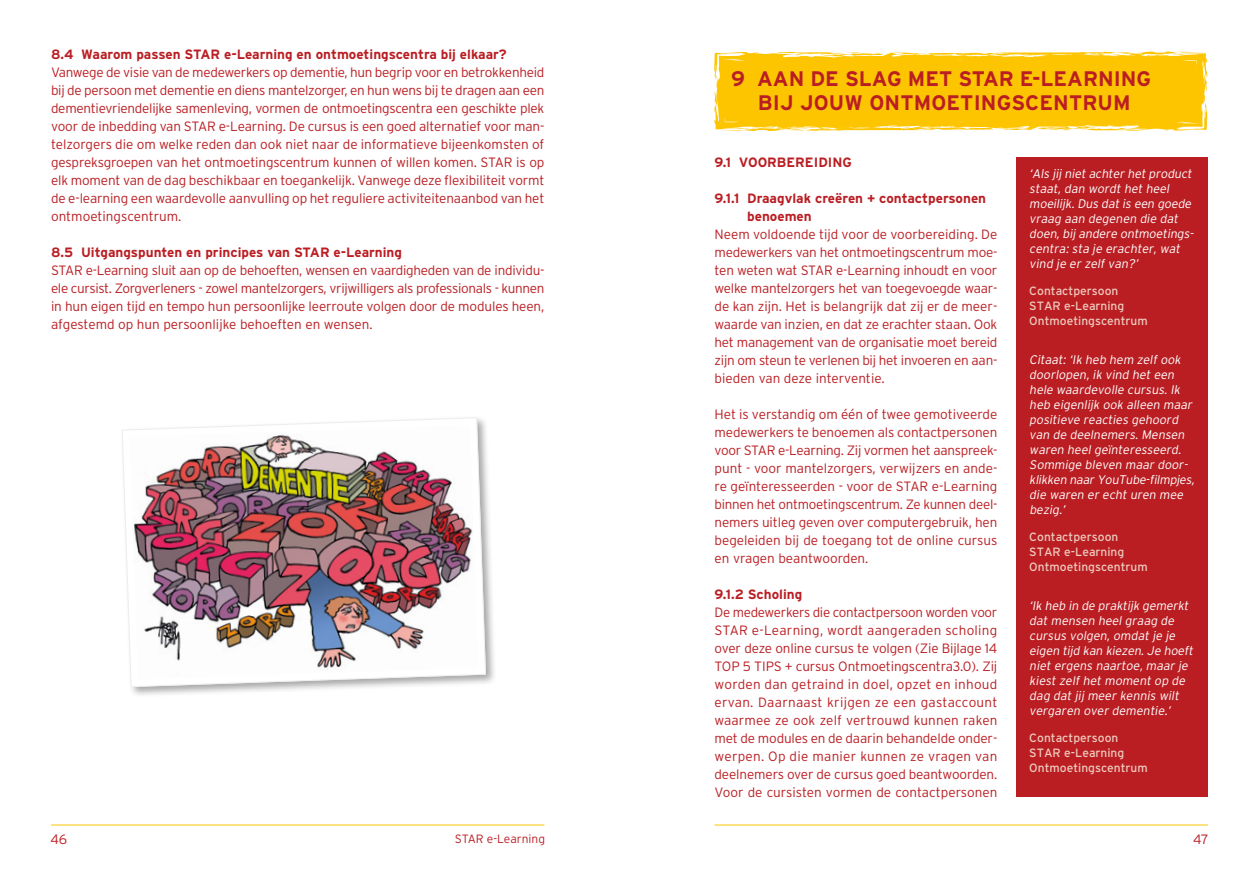
<style>
.page{position:relative;width:1259px;height:893px;background:#fff}
.page>*{position:absolute;margin:0;border:0;box-sizing:border-box;transform-origin:0 0}
.t1{font:700 21px "Interstate";letter-spacing:.005em;color:#ba1e23}
.t2{font:300 13.5px/18px "Interstate";letter-spacing:-.005em;color:#ba1e23;text-align:justify}
.t3{font:700 13.5px/18px "Interstate";color:#ba1e23}
.t4{font:italic 300 12.45px/15px "Interstate";color:#fff}
.t5{font:12px/15px "Interstate";color:#eecbbe}
.t6{font:300 12px "Interstate";color:#ba1e23}
</style>
<div class="page">
<hr style="left:51px;top:825px;width:493px;height:1px;background:#fdc500">
<hr style="left:714px;top:825px;width:494px;height:1px;background:#fdc500">
<svg style="left:714px;top:51px;width:493px;height:80px;background:#fdc914"></svg>
<div style="left:1016px;top:158px;width:192px;height:639px;background:#ba1e23"></div>
<div style="left:119px;top:415px;width:378px;height:283px;background:#000;opacity:.35"></div>
<svg style="left:119px;top:415px;width:371px;height:276px"></svg>
<img style="left:122px;top:417px;width:364px;height:270px">
<p class="t3" style="left:51px;top:45px;width:457px">8.4 Waarom passen STAR e-Learning en ontmoetingscentra bij elkaar?</p>
<p class="t2" style="left:51px;top:63px;width:495px">Vanwege de visie van de medewerkers op dementie, hun begrip voor en betrokkenheid bij de persoon met dementie en diens mantelzorger, en hun wens bij te dragen aan een dementievriendelijke samenleving, vormen de ontmoetingscentra een geschikte plek voor de inbedding van STAR e-Learning. De cursus is een goed alternatief voor man&shy;telzorgers die om welke reden dan ook niet naar de informatieve bijeenkomsten of gespreksgroepen van het ontmoetingscentrum kunnen of willen komen. STAR is op elk moment van de dag beschikbaar en toegankelijk. Vanwege deze flexibiliteit vormt de e-learning een waardevolle aanvulling op het reguliere activiteitenaanbod van het ontmoetingscentrum.</p>
<p class="t3" style="left:51px;top:243px;width:352px">8.5 U itgangspunten en principes van STAR e-Learning</p>
<p class="t2" style="left:51px;top:261px;width:495px">STAR e-Learning sluit aan op de behoeften, wensen en vaardigheden van de individu&shy;ele cursist. Zorgverleners - zowel mantelzorgers, vrijwilligers als professionals - kunnen in hun eigen tijd en tempo hun persoonlijke leerroute volgen door de modules heen, afgestemd op hun persoonlijke behoeften en wensen.</p>
<h1 class="t1" style="left:731px;top:67px;width:42px">9 AAN</h1>
<h1 class="t1" style="left:810px;top:67px;width:258px">DE SLAG MET STAR E-LEARNING</h1>
<h1 class="t1" style="left:757px;top:91px;width:12px">BIJ</h1>
<h1 class="t1" style="left:800px;top:91px;width:188px">JOUW ONTMOETINGSCEN</h1>
<h1 class="t1" style="left:1069px;top:91px;width:30px">TRUM</h1>
<p class="t3" style="left:714px;top:153px;width:62px">9.1 VOORBEREI</p>
<p class="t3" style="left:818px;top:153px;width:18px">DING</p>
<p class="t3" style="left:747px;top:189px;width:240px;text-indent:-33px">9.1.1 Draagvlak creëren + contactpersonen benoemen</p>
<p class="t2" style="left:714px;top:225px;width:284px">Neem voldoende tijd voor de voorbereiding. De medewerkers van het ontmoetingscentrum moe&shy;ten weten wat STAR e-Learning inhoudt en voor welke mantelzorgers het van toegevoegde waar&shy;de kan zijn. Het is belangrijk dat zij er de meer&shy;waarde van inzien, en dat ze erachter staan. Ook het management van de organisatie moet bereid zijn om steun te verlenen bij het invoeren en aan&shy;bieden van deze interventie.</p>
<p class="t2" style="left:714px;top:405px;width:284px">Het is verstandig om één of twee gemotiveerde medewerkers te benoemen als contactpersonen voor STAR e-Learning. Zij vormen het aanspreek&shy;punt - voor mantelzorgers, verwijzers en ande&shy;re geïnteresseerden - voor de STAR e-Learning binnen het ontmoetingscentrum. Ze kunnen deel&shy;nemers uitleg geven over computergebruik, hen begeleiden bij de toegang tot de online cursus en vragen beantwoorden.</p>
<p class="t3" style="left:714px;top:585px;width:89px">9.1.2 Scholing</p>
<p class="t2" style="left:714px;top:603px;width:284px">De medewerkers die contactpersoon worden voor STAR e-Learning, wordt aangeraden scholing over deze online cursus te volgen (Zie Bijlage 14<br>TOP 5 TIPS + cursus Ontmoetingscentra3.0). Zij worden dan getraind in doel, opzet en inhoud ervan. Daarnaast krijgen ze een gastaccount waarmee ze ook zelf vertrouwd kunnen raken met de modules en de daarin behandelde onder&shy;werpen. Op die manier kunnen ze vragen van deelnemers over de cursus goed beantwoorden.<br>Voor de cursisten vormen de contactpersonen</p>
<p class="t4" style="left:1029px;top:166px;width:168px">‘Als jij niet achter het product staat, dan wordt het heel moeilijk. Dus dat is een goede vraag aan degenen die dat doen, bij andere ontmoetings&shy;centra: sta je erachter, wat vind je er zelf van?’</p>
<p class="t5" style="left:1029px;top:283px;width:120px">Contactpersoon<br>STAR e-Learning<br>Ontmoetingscentrum</p>
<p class="t4" style="left:1029px;top:352px;width:169px">Citaat: ‘Ik heb hem zelf ook doorlopen, ik vind het een hele waardevolle cursus. Ik heb eigenlijk ook alleen maar positieve reacties gehoord van de deelnemers. Mensen waren heel geïnteresseerd.<br>Sommige bleven maar door&shy;klikken naar YouTube-filmpjes, die waren er echt uren mee bezig.’</p>
<p class="t5" style="left:1029px;top:529px;width:120px">Contactpersoon<br>STAR e-Learning<br>Ontmoetingscentrum</p>
<p class="t4" style="left:1029px;top:598px;width:167px">‘Ik heb in de praktijk gemerkt dat mensen heel graag de cursus volgen, omdat je je eigen tijd kan kiezen. Je hoeft niet ergens naartoe, maar je kiest zelf het moment op de dag dat jij meer kennis wilt vergaren over dementie.’</p>
<p class="t5" style="left:1029px;top:730px;width:120px">Contactpersoon<br>STAR e-Learning<br>Ontmoetingscentrum</p>
<p class="t2" style="left:50px;top:830px;width:18px">46</p>
<p class="t6" style="left:455px;top:832px;width:92px">STAR e-Learning</p>
<p class="t2" style="left:1193px;top:830px;width:17px">47</p>
</div>
